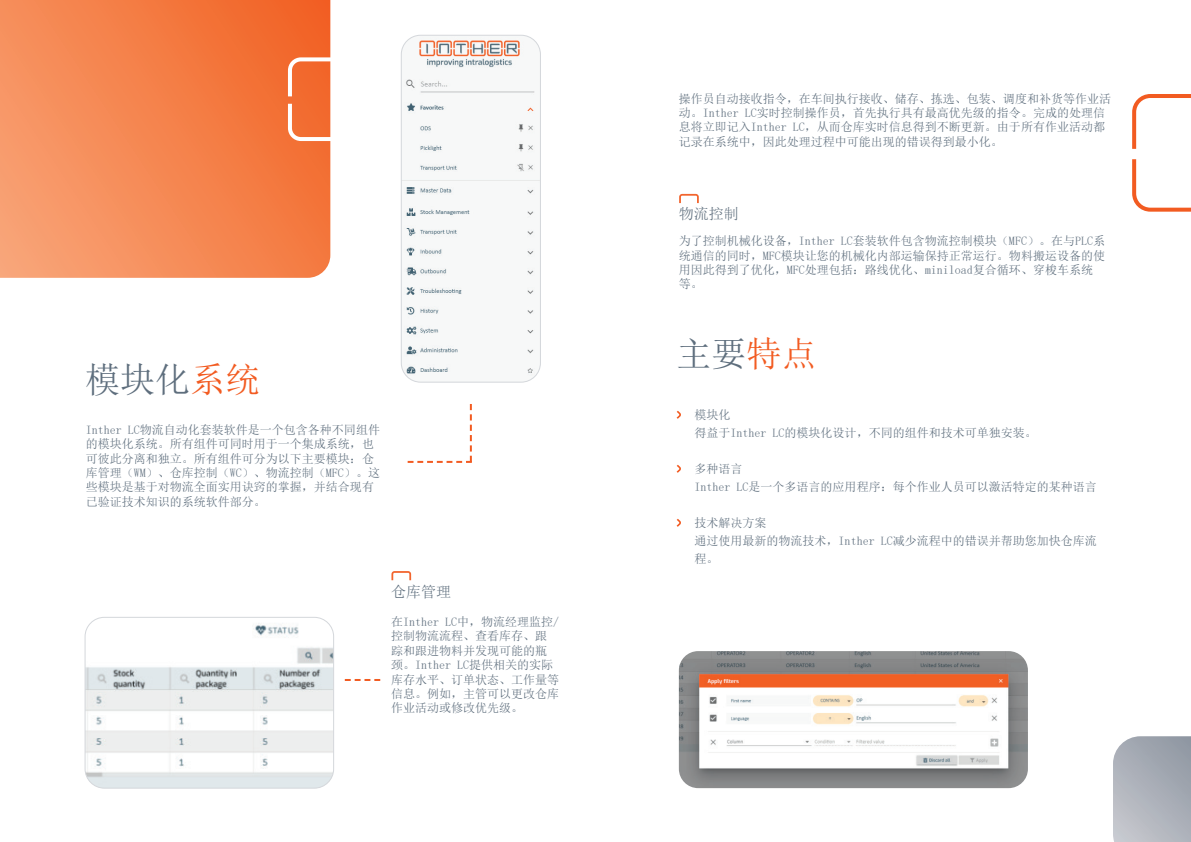
<style>
.page{position:relative;width:1191px;height:842px;background:#fff}
.page>*{position:absolute;margin:0;border:0;box-sizing:border-box;transform-origin:0 0}
.t1{font:35px "Sim Sun";color:#5e6e7d}
.t2{font:15px "Sim Sun";color:#5e6e7d}
.t3{font:12px/14.4px "Sim Sun";color:#5e6e7d}
.s1{color:#f25b21}
</style>
<div class="page">
<svg style="left:0;top:0;width:330px;height:278px;background:#f5844f"></svg>
<svg style="left:286px;top:55px;width:45px;height:88px;background:#f4814f"></svg>
<svg style="left:1132px;top:94px;width:59px;height:118px"></svg>
<img style="left:85px;top:617px;width:249px;height:171px">
<div style="left:85px;top:617px;width:249px;height:171px;border:1px solid #d4d7db;border-radius:19px"></div>
<svg style="left:407px;top:404px;width:65px;height:59px"></svg>
<svg style="left:345px;top:679px;width:35px;height:2px"></svg>
<svg style="left:391px;top:571px;width:20px;height:9px"></svg>
<svg style="left:676px;top:411px;width:5px;height:8px"></svg>
<svg style="left:676px;top:465px;width:5px;height:8px"></svg>
<svg style="left:676px;top:519px;width:5px;height:8px"></svg>
<img style="left:679px;top:651px;width:349px;height:137px">
<svg style="left:679px;top:194px;width:20px;height:9px"></svg>
<img style="left:401px;top:35px;width:139px;height:347px">
<div style="left:401px;top:35px;width:140px;height:347px;border:1px solid #d4d7db;border-radius:19px"></div>
<h1 class="t1" style="left:85px;top:362px;width:177px">模块化<span class="s1">系统</span></h1>
<p class="t3" style="left:86px;top:422px;width:295px">Inther LC物流自动化套装软件是一个包含各种不同组件的模块化系统。所有组件可同时用于一个集成系统，也可彼此分离和独立。所有组件可分为以下主要模块：仓库管理（WM）、仓库控制（WC）、物流控制（MFC）。这些模块是基于对物流全面实用诀窍的掌握，并结合现有已验证技术知识的系统软件部分。</p>
<p class="t2" style="left:391px;top:584px;width:61px">仓库管理</p>
<p class="t3" style="left:391px;top:614px;width:169px">在Inther LC中，物流经理监控/控制物流流程、查看库存、跟踪和跟进物料并发现可能的瓶颈。Inther LC提供相关的实际库存水平、订单状态、工作量等信息。例如，主管可以更改仓库作业活动或修改优先级。</p>
<p class="t3" style="left:679px;top:91px;width:433px">操作员自动接收指令，在车间执行接收、储存、拣选、包装、调度和补货等作业活动。Inther LC实时控制操作员，首先执行具有最高优先级的指令。完成的处理信息将立即记入Inther LC，从而仓库实时信息得到不断更新。由于所有作业活动都记录在系统中，因此处理过程中可能出现的错误得到最小化。</p>
<p class="t2" style="left:679px;top:207px;width:61px">物流控制</p>
<p class="t3" style="left:679px;top:234px;width:427px">为了控制机械化设备，Inther LC套装软件包含物流控制模块（MFC）。在与PLC系统通信的同时，MFC模块让您的机械化内部运输保持正常运行。物料搬运设备的使用因此得到了优化，MFC处理包括：路线优化、miniload复合循环、穿梭车系统等。</p>
<h1 class="t1" style="left:676px;top:335px;width:141px">主要<span class="s1">特点</span></h1>
<p class="t3" style="left:694px;top:405px;width:343px;line-height:18px">模块化<br>得益于Inther LC的模块化设计，不同的组件和技术可单独安装。</p>
<p class="t3" style="left:694px;top:459px;width:403px;line-height:18px">多种语言<br>Inther LC是一个多语言的应用程序：每个作业人员可以激活特定的某种语言</p>
<p class="t3" style="left:694px;top:513px;width:403px;line-height:18px">技术解决方案<br>通过使用最新的物流技术，Inther LC减少流程中的错误并帮助您加快仓库流程。</p>
</div>
